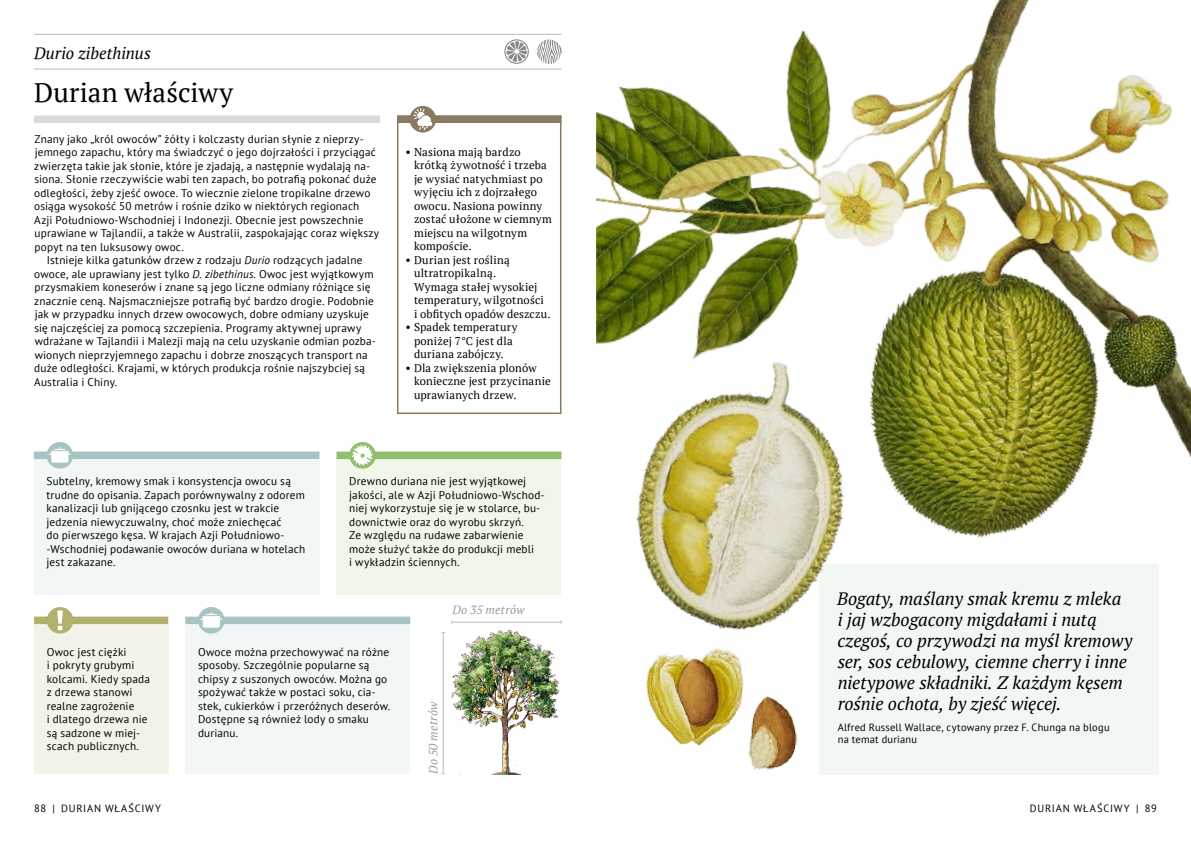
<style>
.page{position:relative;width:1191px;height:842px;background:#fff}
.page>*{position:absolute;margin:0;border:0;box-sizing:border-box;transform-origin:0 0}
.t1{font:27px "PT Serif";letter-spacing:.005em;color:#000}
.t2{font:italic 18px/21px "PT Serif";letter-spacing:-.005em;color:#000}
.t3{font:italic 16.5px "PT Serif";letter-spacing:.005em;color:#000}
.t4{font:italic 12px "PT Serif";letter-spacing:.02em;color:#9d9d9c}
.t5{font:11.25px/13.5px "PT Sans";letter-spacing:.015em;color:#000}
.t6{font:11.25px/13.5px "PT Serif";letter-spacing:.015em;color:#000}
.t7{font:10.5px/12px "PT Sans";letter-spacing:.02em;color:#000}
.t8{font:10.5px "PT Sans";letter-spacing:.075em;color:#000}
.s1{font-style:italic}
.s2{font-family:"PT Sans";font-size:12px}
</style>
<div class="page">
<div style="left:819px;top:564px;width:339px;height:210px;background:#f3f7f4"></div>
<img style="left:451px;top:629px;width:109px;height:145px">
<img style="left:646px;top:669px;width:97px;height:77px">
<img style="left:742px;top:673px;width:56px;height:97px">
<img style="left:649px;top:579px;width:168px;height:90px">
<div style="left:397px;top:116px;width:164px;height:7px;background:#8a7963"></div>
<div style="left:397px;top:116px;width:164px;height:298px;border:2px solid #8a7963"></div>
<svg style="left:409px;top:106px;width:27px;height:27px"></svg>
<svg style="left:413px;top:107px;width:20px;height:23px"></svg>
<div style="left:336px;top:459px;width:225px;height:135px;background:#f1f6eb"></div>
<div style="left:34px;top:624px;width:134px;height:150px;background:#f4f3ea"></div>
<div style="left:34px;top:459px;width:285px;height:135px;background:#f3f6f7"></div>
<div style="left:185px;top:624px;width:225px;height:150px;background:#f3f6f7"></div>
<div style="left:336px;top:452px;width:225px;height:7px;background:#93be6d"></div>
<div style="left:34px;top:617px;width:134px;height:7px;background:#b1b16d"></div>
<div style="left:34px;top:452px;width:285px;height:7px;background:#a7c3c3"></div>
<div style="left:185px;top:617px;width:225px;height:7px;background:#a7c3c3"></div>
<div style="left:47px;top:442px;width:26px;height:27px;background:#a7c3c3;border-radius:50%"></div>
<svg style="left:49px;top:447px;width:22px;height:16px"></svg>
<svg style="left:198px;top:607px;width:27px;height:27px"></svg>
<svg style="left:200px;top:612px;width:22px;height:16px"></svg>
<div style="left:47px;top:607px;width:26px;height:27px;background:#b1b16d;border-radius:50%"></div>
<svg style="left:57px;top:610px;width:6px;height:20px"></svg>
<svg style="left:349px;top:442px;width:27px;height:27px"></svg>
<svg style="left:352px;top:445px;width:21px;height:21px"></svg>
<img style="left:596px;top:0;width:595px;height:579px">
<div style="left:34px;top:115px;width:346px;height:8px;background:#dadada"></div>
<hr style="left:34px;top:34px;width:527px;height:1px;background:#bcbcbc">
<hr style="left:34px;top:69px;width:527px;height:1px;background:#bcbcbc">
<hr style="left:443px;top:633px;width:1px;height:141px;background:#bcbcbc">
<hr style="left:452px;top:622px;width:109px;height:1px;background:#bcbcbc">
<svg style="left:537px;top:39px;width:24px;height:25px"></svg>
<svg style="left:504px;top:39px;width:25px;height:25px"></svg>
<h3 class="t3" style="left:34px;top:43px;width:118px">Durio zibethinus</h3>
<h1 class="t1" style="left:34px;top:75px;width:201px">Durian właściwy</h1>
<p class="t5" style="left:34px;top:132px;width:346px">Znany jako „król owoców” żółty i kolczasty durian słynie z nieprzy&shy;jemnego zapachu, który ma świadczyć o jego dojrzałości i przyciągać zwierzęta takie jak słonie, które je zjadają, a następnie wydalają na&shy;siona. Słonie rzeczywiście wabi ten zapach, bo potrafią pokonać duże odległości, żeby zjeść owoce. To wiecznie zielone tropikalne drzewo osiąga wysokość 50 metrów i rośnie dziko w niektórych regionach Azji Południowo-Wschodniej i Indonezji. Obecnie jest powszechnie uprawiane w Tajlandii, a także w Australii, zaspokajając coraz większy popyt na ten luksusowy owoc.</p>
<p class="t5" style="left:34px;top:253px;width:343px;text-indent:13px">Istnieje kilka gatunków drzew z rodzaju <span class="s1">Durio</span> rodzących jadalne owoce, ale uprawiany jest tylko <span class="s1">D. zibethinus</span>. Owoc jest wyjątkowym przysmakiem koneserów i znane są jego liczne odmiany różniące się znacznie ceną. Najsmaczniejsze potrafią być bardzo drogie. Podobnie jak w przypadku innych drzew owocowych, dobre odmiany uzyskuje się najczęściej za pomocą szczepienia. Programy aktywnej uprawy wdrażane w Tajlandii i Malezji mają na celu uzyskanie odmian pozba&shy;wionych nieprzyjemnego zapachu i dobrze znoszących transport na duże odległości. Krajami, w których produkcja rośnie najszybciej są Australia i Chiny.</p>
<p class="t6" style="left:414px;top:145px;width:139px;text-indent:-9px"><span class="s2">•</span> Nasiona mają bardzo krótką żywotność i trzeba je wysiać natychmiast po wyjęciu ich z dojrzałego owocu. Nasiona powinny zostać ułożone w ciemnym miejscu na wilgotnym kompoście.</p>
<p class="t6" style="left:414px;top:253px;width:138px;text-indent:-9px"><span class="s2">•</span> Durian jest rośliną ultratropikalną.<br>Wymaga stałej wysokiej temperatury, wilgotności<br>i obfitych opadów deszczu.</p>
<p class="t6" style="left:405px;top:321px;width:114px;text-align:center"><span class="s2">•</span> Spadek temperatury poniżej 7°C jest dla duriana zabójczy.</p>
<p class="t6" style="left:414px;top:361px;width:138px;text-indent:-9px"><span class="s2">•</span> Dla zwiększenia plonów konieczne jest przycinanie uprawianych drzew.</p>
<p class="t5" style="left:47px;top:474px;width:260px">Subtelny, kremowy smak i konsystencja owocu są trudne do opisania. Zapach porównywalny z odorem kanalizacji lub gnijącego czosnku jest w trakcie jedzenia niewyczuwalny, choć może zniechęcać<br>do pierwszego kęsa. W krajach Azji Południowo--Wschodniej podawanie owoców duriana w hotelach jest zakazane.</p>
<p class="t5" style="left:349px;top:474px;width:197px">Drewno duriana nie jest wyjątkowej jakości, ale w Azji Południowo-Wschod&shy;niej wykorzystuje się je w stolarce, bu&shy;downictwie oraz do wyrobu skrzyń.<br>Ze względu na rudawe zabarwienie może służyć także do produkcji mebli<br>i wykładzin ściennych.</p>
<p class="t4" style="left:452px;top:602px;width:74px">Do 35 metrów</p>
<p class="t5" style="left:47px;top:645px;width:105px">Owoc jest ciężki<br>i pokryty grubymi kolcami. Kiedy spada z drzewa stanowi realne zagrożenie<br>i dlatego drzewa nie są sadzone w miej&shy;scach publicznych.</p>
<p class="t8" style="left:34px;top:802px;width:129px">88 | DURIAN WŁAŚCIWY</p>
<p class="t5" style="left:198px;top:645px;width:194px">Owoce można przechowywać na różne sposoby. Szczególnie popularne są chipsy z suszonych owoców. Można go spożywać także w postaci soku, cia&shy;stek, cukierków i przeróżnych deserów.<br>Dostępne są również lody o smaku durianu.</p>
<p class="t4" style="left:425px;top:774px;width:74px;rotate:-90deg">Do 50 metrów</p>
<h2 class="t2" style="left:837px;top:588px;width:296px">Bogaty, maślany smak kremu z mleka<br>i jaj wzbogacony migdałami i nutą czegoś, co przywodzi na myśl kremowy ser, sos cebulowy, ciemne cherry i inne nietypowe składniki. Z każdym kęsem rośnie ochota, by zjeść więcej.</h2>
<p class="t7" style="left:837px;top:721px;width:273px">Alfred Russell Wallace, cytowany przez F. Chunga na blogu na temat durianu</p>
<p class="t8" style="left:1030px;top:802px;width:129px">DURIAN WŁAŚCIWY | 89</p>
</div>
